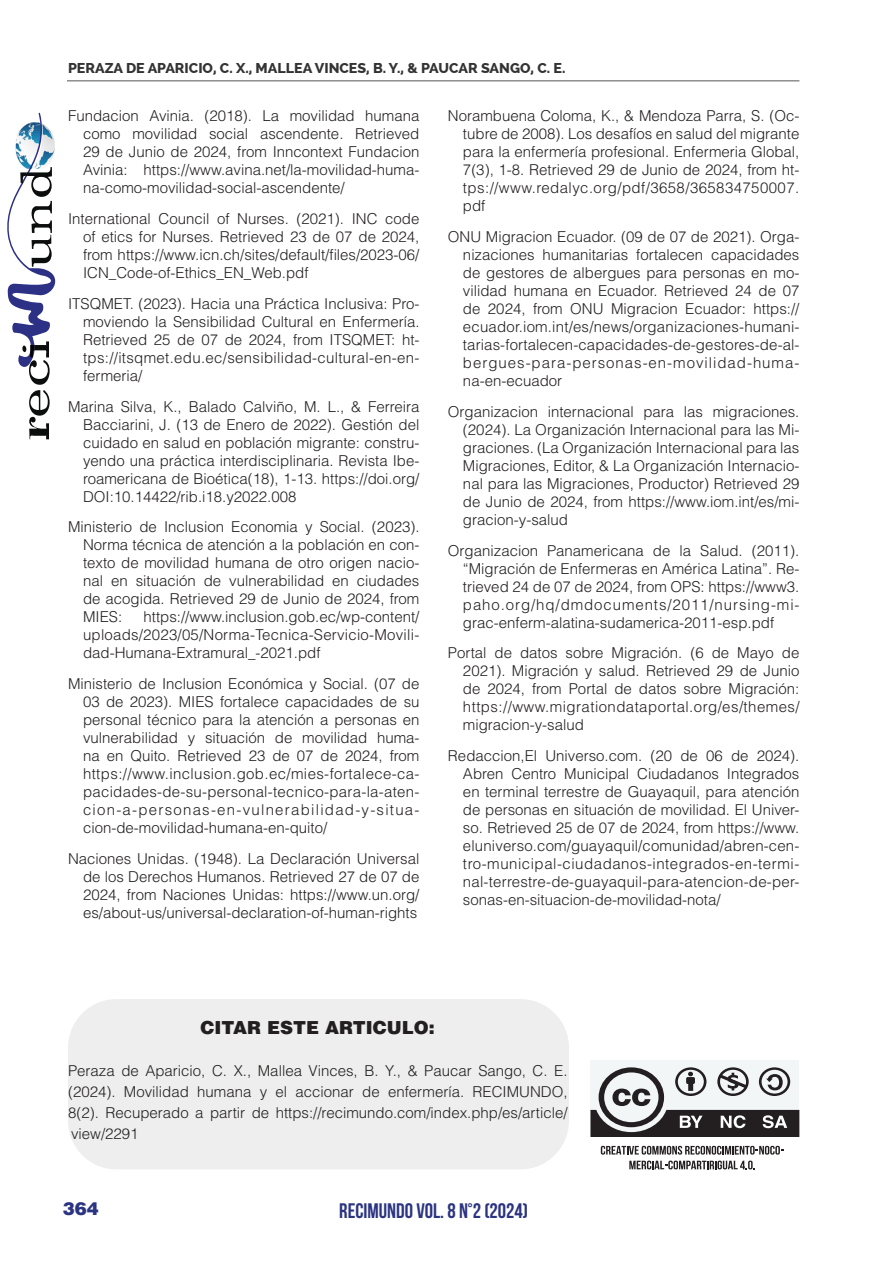
<style>
.page{position:relative;width:893px;height:1263px;background:#fff}
.page>*{position:absolute;margin:0;border:0;box-sizing:border-box;transform-origin:0 0}
.t1{font:700 21px "Bebas Neue";color:#2b3481}
.t2{font:900 18px "Helvetica LT Std";color:#231f20}
.t3{font:900 18px "Helvetica LT Std";color:#2b3481}
.t4{font:300 15px/18px "Helvetica LT Std";color:#231f20;text-align:justify}
.t5{font:800 14.25px "Raleway";color:#333}
</style>
<div class="page">
<hr style="left:67px;top:80px;width:732px;height:1px;background:#545557">
<svg style="left:7px;top:113px;width:48px;height:326px"></svg>
<svg style="left:601px;top:1146px;width:182px;height:8px"></svg>
<svg style="left:629px;top:1160px;width:126px;height:9px"></svg>
<div style="left:590px;top:1060px;width:209px;height:77px;background:#f3f6f7"></div>
<svg style="left:590px;top:1067px;width:209px;height:70px"></svg>
<div style="left:68px;top:999px;width:501px;height:170px;background:#edeeed;border-radius:49px"></div>
<p class="t5" style="left:68px;top:60px;width:499px">PERAZA DE APARICIO, C. X., MALLEA VINCES, B. Y., &amp; PAUCAR SANGO, C. E.</p>
<p class="t4" style="left:83px;top:107px;width:338px;text-indent:-15px">Fundacion Avinia. (2018). La movilidad humana como movilidad social ascendente. Retrieved 29 de Junio de 2024, from Inncontext Fundacion Avinia: https://www.avina.net/la-movilidad-huma&shy;na-como-movilidad-social-ascendente/</p>
<p class="t4" style="left:83px;top:210px;width:338px;text-indent:-15px">International Council of Nurses. (2021). INC code of etics for Nurses. Retrieved 23 de 07 de 2024, from https://www.icn.ch/sites/default/fi les/2023-06/ ICN_Code-of-Ethics_EN_Web.pdf</p>
<p class="t4" style="left:83px;top:294px;width:338px;text-indent:-15px">ITSQMET. (2023). Hacia una Práctica Inclusiva: Pro&shy;moviendo la Sensibilidad Cultural en Enfermería.<br>Retrieved 25 de 07 de 2024, from ITSQMET: ht&shy;tps://itsqmet.edu.ec/sensibilidad-cultural-en-en&shy;fermeria/</p>
<p class="t4" style="left:83px;top:397px;width:338px;text-indent:-15px">Marina Silva, K., Balado Calviño, M. L., &amp; Ferreira Bacciarini, J. (13 de Enero de 2022). Gestión del cuidado en salud en población migrante: constru&shy;yendo una práctica interdisciplinaria. Revista Ibe&shy;roamericana de Bioética(18), 1-13. https://doi.org/ DOI:10.14422/rib.i18.y2022.008</p>
<p class="t4" style="left:83px;top:518px;width:338px;text-indent:-15px">Ministerio de Inclusion Economia y Social. (2023).<br>Norma técnica de atención a la población en con&shy;texto de movilidad humana de otro origen nacio&shy;nal en situación de vulnerabilidad en ciudades de acogida. Retrieved 29 de Junio de 2024, from MIES:</p>
<p class="t4" style="left:83px;top:608px;width:338px;text-indent:60px">https://www.inclusion.gob.ec/wp-content/ uploads/2023/05/Norma-Tecnica-Servicio-Movili&shy;dad-Humana-Extramural_-2021.pdf</p>
<p class="t4" style="left:83px;top:675px;width:338px;text-indent:-15px">Ministerio de Inclusion Económica y Social. (07 de 03 de 2023). MIES fortalece capacidades de su personal técnico para la atención a personas en vulnerabilidad y situación de movilidad huma&shy;na en Quito. Retrieved 23 de 07 de 2024, from https://www.inclusion.gob.ec/mies-fortalece-ca&shy;pacidades-de-su-personal-tecnico-para-la-aten&shy;cion-a-personas-en-vulnerabilidad-y-situa&shy;cion-de-movilidad-humana-en-quito/</p>
<p class="t4" style="left:83px;top:849px;width:338px;text-indent:-15px">Naciones Unidas. (1948). La Declaración Universal de los Derechos Humanos. Retrieved 27 de 07 de 2024, from Naciones Unidas: https://www.un.org/ es/about-us/universal-declaration-of-human-rights</p>
<p class="t4" style="left:463px;top:107px;width:338px;text-indent:-15px">Norambuena Coloma, K., &amp; Mendoza Parra, S. (Oc&shy;tubre de 2008). Los desafíos en salud del migrante para la enfermería profesional. Enfermeria Global, 7(3), 1-8. Retrieved 29 de Junio de 2024, from ht&shy;tps://www.redalyc.org/pdf/3658/365834750007. pdf</p>
<p class="t4" style="left:463px;top:228px;width:338px;text-indent:-15px">ONU Migracion Ecuador. (09 de 07 de 2021). Orga&shy;nizaciones humanitarias fortalecen capacidades de gestores de albergues para personas en mo&shy;vilidad humana en Ecuador. Retrieved 24 de 07 de 2024, from ONU Migracion Ecuador: https:// ecuador.iom.int/es/news/organizaciones-humani&shy;tarias-fortalecen-capacidades-de-gestores-de-al&shy;bergues-para-personas-en-movilidad-huma&shy;na-en-ecuador</p>
<p class="t4" style="left:463px;top:402px;width:338px;text-indent:-15px">Organizacion internacional para las migraciones. (2024). La Organización Internacional para las Mi&shy;graciones. (La Organización Internacional para las Migraciones, Editor, &amp; La Organización Internacio&shy;nal para las Migraciones, Productor) Retrieved 29 de Junio de 2024, from https://www.iom.int/es/mi&shy;gracion-y-salud</p>
<p class="t4" style="left:463px;top:541px;width:338px;text-indent:-15px">Organizacion Panamericana de la Salud. (2011). “Migración de Enfermeras en América Latina”. Re&shy;trieved 24 de 07 de 2024, from OPS: https://www3. paho.org/hq/dmdocuments/2011/nursing-mi&shy;grac-enferm-alatina-sudamerica-2011-esp.pdf</p>
<p class="t4" style="left:463px;top:644px;width:338px;text-indent:-15px">Portal de datos sobre Migración. (6 de Mayo de 2021). Migración y salud. Retrieved 29 de Junio de 2024, from Portal de datos sobre Migración: https://www.migrationdataportal.org/es/themes/ migracion-y-salud</p>
<p class="t4" style="left:463px;top:747px;width:338px;text-indent:-15px">Redaccion,El Universo.com. (20 de 06 de 2024).<br>Abren Centro Municipal Ciudadanos Integrados en terminal terrestre de Guayaquil, para atención de personas en situación de movilidad. El Univer&shy;so. Retrieved 25 de 07 de 2024, from https://www. eluniverso.com/guayaquil/comunidad/abren-cen&shy;tro-municipal-ciudadanos-integrados-en-termi&shy;nal-terrestre-de-guayaquil-para-atencion-de-per&shy;sonas-en-situacion-de-movilidad-nota/</p>
<p class="t2" style="left:201px;top:1015px;width:236px">CITAR ESTE ARTICULO:</p>
<p class="t4" style="left:68px;top:1060px;width:501px;line-height:21px">Peraza de Aparicio, C. X., Mallea Vinces, B. Y., &amp; Paucar Sango, C. E. (2024). Movilidad humana y el accionar de enfermería. RECIMUNDO, 8(2). Recuperado a partir de https://recimundo.com/index.php/es/article/ view/2291</p>
<p class="t3" style="left:63px;top:1197px;width:38px">364</p>
<h1 class="t1" style="left:339px;top:1199px;width:190px">RECIMUNDO VOL. 8 N°2 (2024)</h1>
</div>
